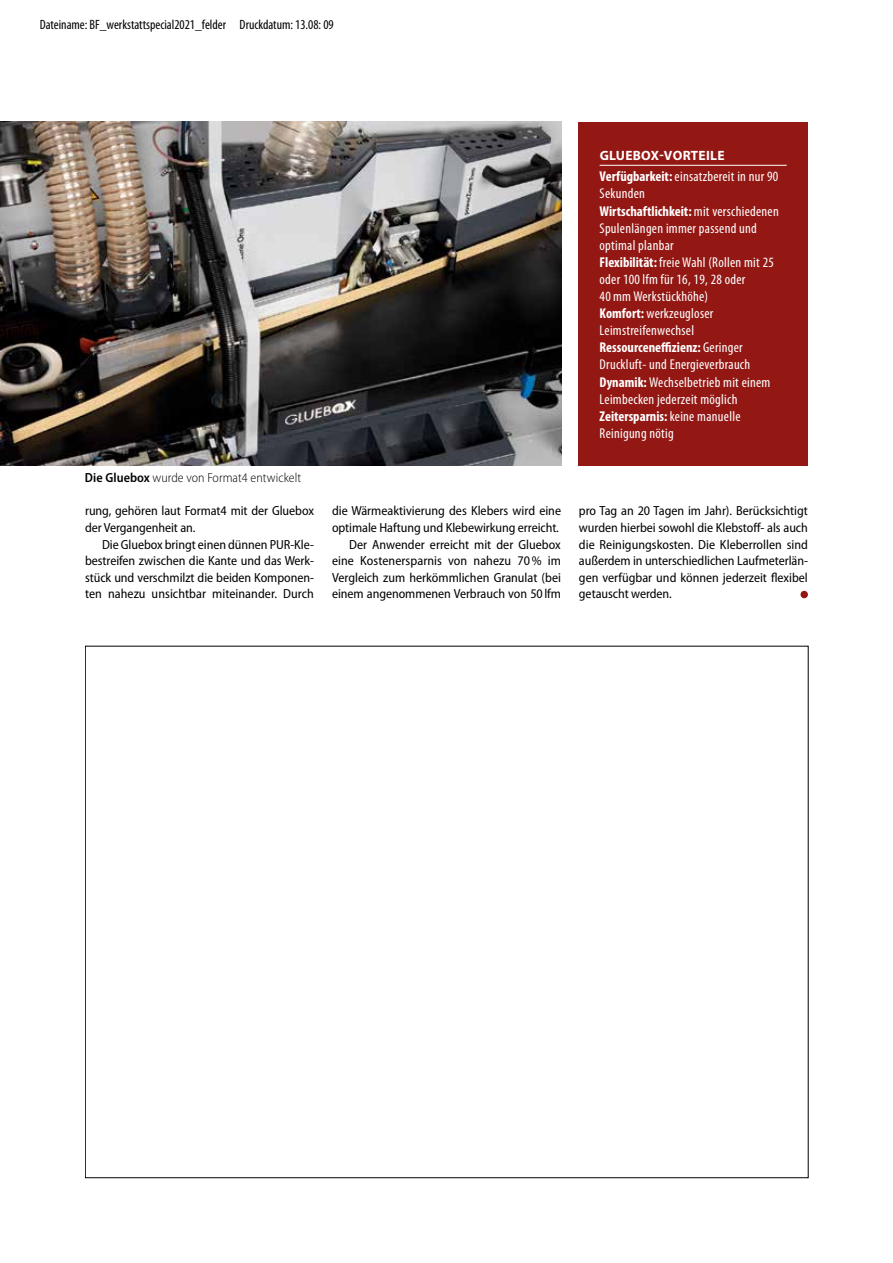
<style>
.page{position:relative;width:893px;height:1263px;background:#fff}
.page>*{position:absolute;margin:0;border:0;box-sizing:border-box;transform-origin:0 0}
.t1{font:condensed 14.25px/17.1px "Myriad Pro";letter-spacing:.02em;color:#fff}
.t2{font:condensed 13.5px "Myriad Pro";color:#000}
.t3{font:700 13.5px "Myriad Pro";letter-spacing:.02em;color:#fff}
.t4{font:semi-condensed 13.2px/16.5px "Myriad Pro";color:#000;text-align:justify}
.t5{font:300 semi-condensed 13.2px "Myriad Pro";letter-spacing:.005em;color:#000}
.s1{font-weight:600}
.s2{font-weight:700}
</style>
<div class="page">
<div style="left:800px;top:591px;width:8px;height:7px;background:#931814;border-radius:50%"></div>
<div style="left:578px;top:122px;width:230px;height:344px;background:#931814"></div>
<hr style="left:600px;top:165px;width:187px;height:1px;background:#fff">
<img style="left:0;top:122px;width:561px;height:344px">
<p class="t2" style="left:40px;top:18px;width:296px">Dateiname: BF_werkstattspecial2021_felder Druckdatum: 13.08: 09</p>
<p class="t5" style="left:85px;top:470px;width:218px"><span class="s1">Die Gluebox</span> wurde von Format4 entwickelt</p>
<p class="t3" style="left:600px;top:147px;width:126px">GLUEBOX-VORTEILE</p>
<p class="t1" style="left:600px;top:168px;width:181px"><span class="s2">Verfügbarkeit:</span> einsatzbereit in nur 90<br>Sekunden<br><span class="s2">Wirtschaftlichkeit:</span> mit verschiedenen<br>Spulenlängen immer passend und optimal planbar<br><span class="s2">Flexibilität:</span> freie Wahl (Rollen mit 25 oder 100lfm für 16, 19, 28 oder<br>40 mm Werkstückhöhe)<br><span class="s2">Komfort:</span> werkzeugloser<br>Leimstreifenwechsel<br><span class="s2">Ressourceneffizienz:</span> Geringer<br>Druckluft- und Energieverbrauch<br><span class="s2">Dynamik:</span> Wechselbetrieb mit einem<br>Leimbecken jederzeit möglich<br><span class="s2">Zeitersparnis:</span> keine manuelle<br>Reinigung nötig</p>
<p class="t4" style="left:85px;top:503px;width:230px">rung, gehören laut Format4 mit der Gluebox der Vergangenheit an.</p>
<p class="t4" style="left:85px;top:536px;width:230px;text-indent:17px">Die Gluebox bringt einen dünnen PUR-Kle&shy;bestreifen zwischen die Kante und das Werk&shy;stück und verschmilzt die beiden Komponen&shy;ten nahezu unsichtbar miteinander. Durch</p>
<p class="t4" style="left:332px;top:503px;width:231px;text-align:right">die Wärmeaktivierung des Klebers wird eine optimale Haftung und Klebewirkung erreicht.<br>Der Anwender erreicht mit der Gluebox eine Kostenersparnis von nahezu 70% im Vergleich zum herkömmlichen Granulat (bei einem angenommenen Verbrauch von 50lfm</p>
<p class="t4" style="left:579px;top:503px;width:231px">pro Tag an 20 Tagen im Jahr). Berücksichtigt wurden hierbei sowohl die Klebstoff- als auch die Reinigungskosten. Die Kleberrollen sind außerdem in unterschiedlichen Laufmeterlän&shy;gen verfügbar und können jederzeit flexibel getauscht werden.</p>
</div>
